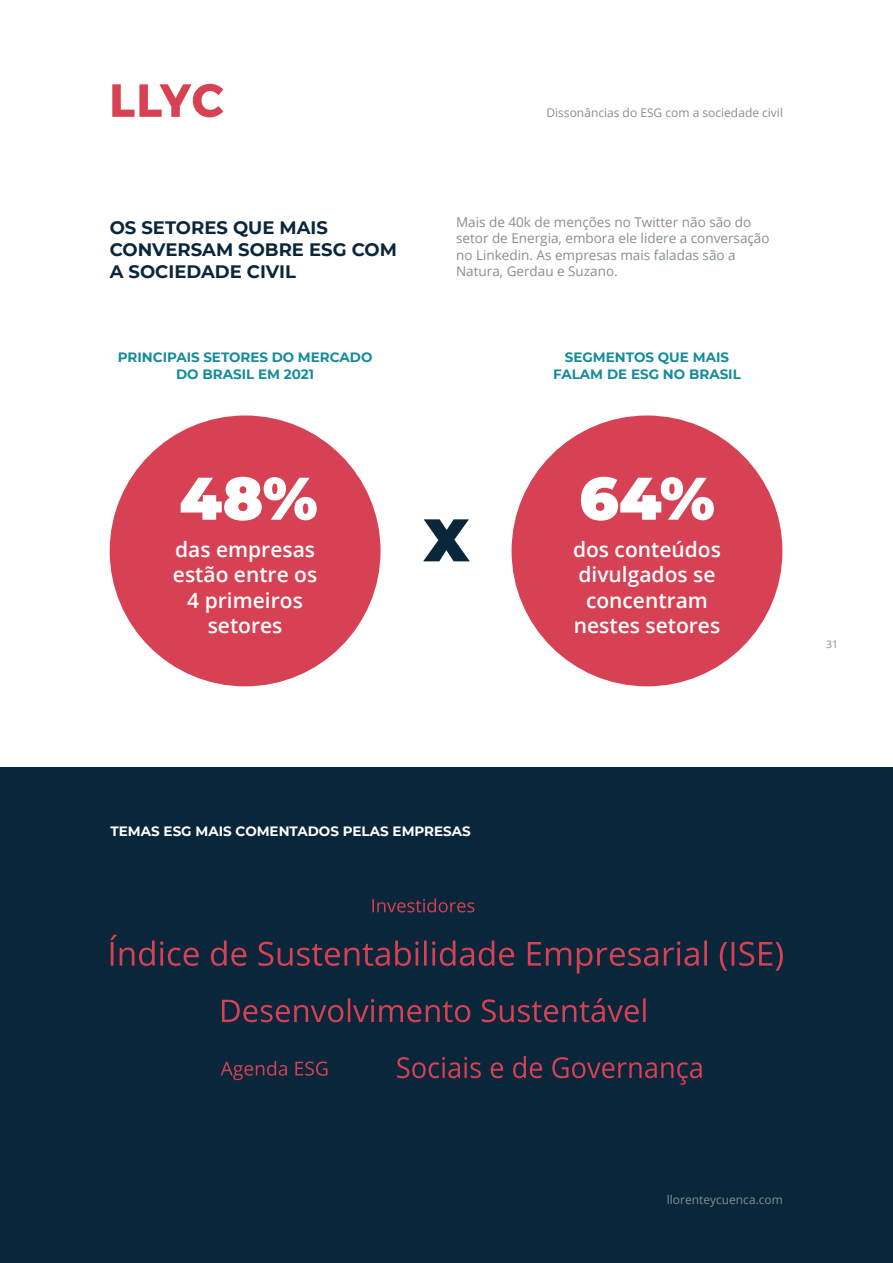
<style>
.page{position:relative;width:893px;height:1263px;background:#fff}
.page>*{position:absolute;margin:0;border:0;box-sizing:border-box;transform-origin:0 0}
.t1{font:900 60px "Montserrat";color:#fff}
.t2{font:900 60px "Montserrat";color:#0a263b}
.t3{font:600 21px/25.2px "Open Sans";color:#fff;text-align:center}
.t4{font:700 18px/21.6px "Montserrat";color:#0a263b}
.t5{font:13.5px/16.2px "Open Sans";color:#878e90}
.t6{font:700 13.5px/16.2px "Montserrat";color:#148c9c;text-align:center}
.t7{font:700 13.5px "Montserrat";color:#fff}
.t8{font:12px "Open Sans";color:#878e90}
.t9{font:10.5px "Open Sans";color:#878e90}
</style>
<div class="page">
<svg style="left:112px;top:84px;width:111px;height:33px"></svg>
<div style="left:0;top:767px;width:893px;height:496px;background:#0a263b"></div>
<div style="left:110px;top:415px;width:271px;height:271px;background:#d74154;border-radius:50%"></div>
<div style="left:512px;top:415px;width:270px;height:271px;background:#d74154;border-radius:50%"></div>
<svg style="left:372px;top:898px;width:102px;height:14px"></svg>
<svg style="left:221px;top:1061px;width:106px;height:19px"></svg>
<svg style="left:397px;top:1056px;width:305px;height:29px"></svg>
<svg style="left:222px;top:998px;width:424px;height:24px"></svg>
<svg style="left:110px;top:935px;width:673px;height:38px"></svg>
<h3 class="t4" style="left:110px;top:216px;width:289px">OS SETORES QUE MAIS<br>CONVERSAM SOBRE ESG COM<br>A SOCIEDADE CIVIL</h3>
<p class="t8" style="left:546px;top:105px;width:238px">Dissonâncias do ESG com a sociedade civil</p>
<p class="t5" style="left:456px;top:214px;width:315px">Mais de 40k de menções no Twitter não são do setor de Energia, embora ele lidere a conversação no Linkedin. As empresas mais faladas são a Natura, Gerdau e Suzano.</p>
<p class="t6" style="left:118px;top:349px;width:256px">PRINCIPAIS SETORES DO MERCADO<br>DO BRASIL EM 2021</p>
<p class="t6" style="left:553px;top:349px;width:189px">SEGMENTOS QUE MAIS<br>FALAM DE ESG NO BRASIL</p>
<h1 class="t1" style="left:179px;top:453px;width:140px">48%</h1>
<h1 class="t1" style="left:579px;top:453px;width:137px">64%</h1>
<h1 class="t2" style="left:424px;top:495px;width:47px">X</h1>
<h2 class="t3" style="left:173px;top:536px;width:146px">das empresas estão entre os<br>4 primeiros setores</h2>
<h2 class="t3" style="left:573px;top:536px;width:149px">dos conteúdos divulgados se concentram nestes setores</h2>
<p class="t9" style="left:826px;top:637px;width:14px">31</p>
<p class="t7" style="left:111px;top:821px;width:362px">TEMAS ESG MAIS COMENTADOS PELAS EMPRESAS</p>
<p class="t8" style="left:667px;top:1191px;width:118px">llorenteycuenca.com</p>
</div>
